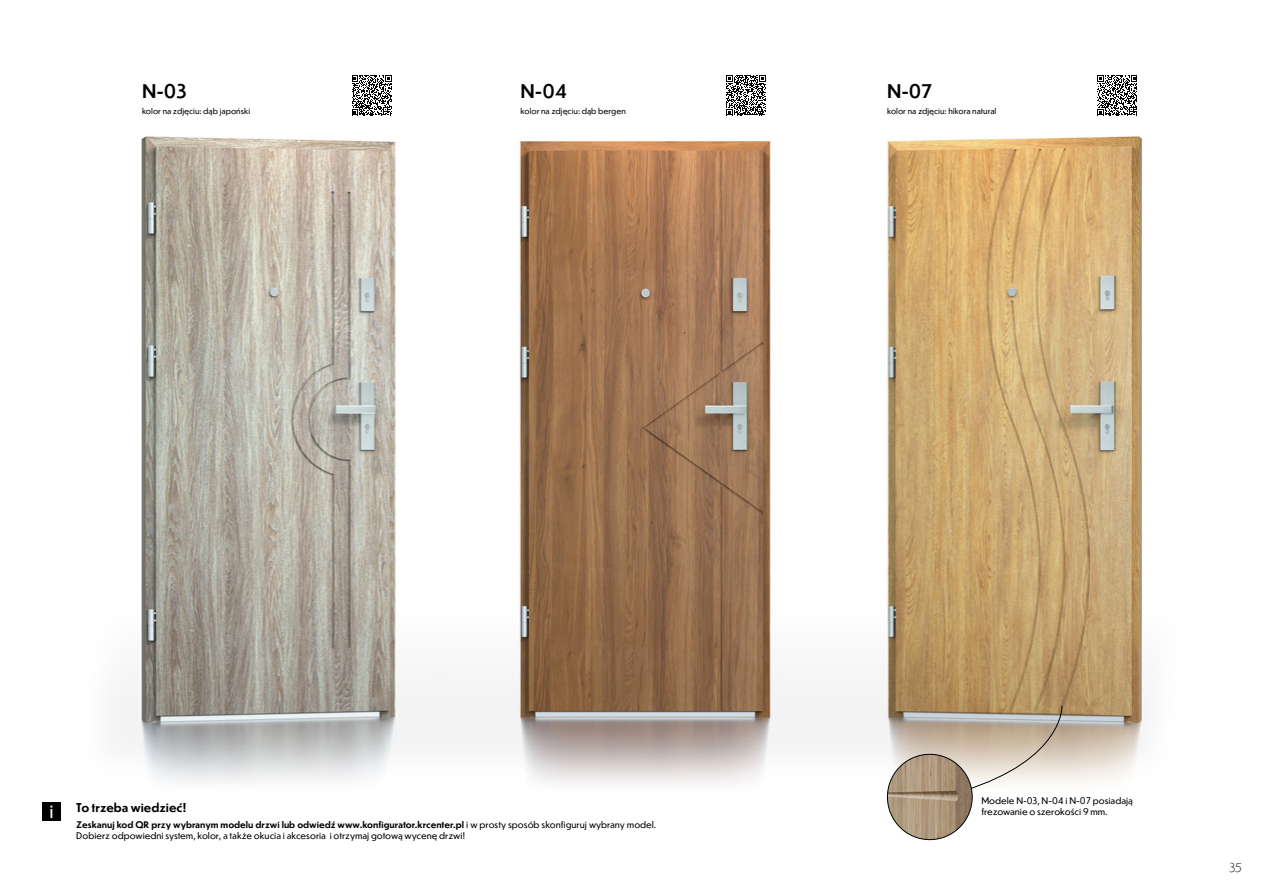
<style>
.page{position:relative;width:1263px;height:893px;background:#fff}
.page>*{position:absolute;margin:0;border:0;box-sizing:border-box;transform-origin:0 0}
.t1{font:500 18.6px "Dunbar Text";color:#000}
.t2{font:18px "Dunbar Text";color:#fff}
.t3{font:700 12px "Dunbar Text";color:#000}
.t4{font:300 12px "Dunbar Low";color:#000}
.t5{font:9px/10.8px "Dunbar Text";color:#000}
.t6{font:7.95px "Dunbar Text";color:#000}
.s1{font-weight:700}
</style>
<div class="page">
<img style="left:114px;top:136px;width:1029px;height:663px">
<div style="left:43px;top:802px;width:18px;height:19px;background:#000"></div>
<svg style="left:352px;top:75px;width:40px;height:40px"></svg>
<svg style="left:726px;top:75px;width:40px;height:40px"></svg>
<svg style="left:1097px;top:75px;width:40px;height:40px"></svg>
<svg style="left:962px;top:705px;width:102px;height:87px"></svg>
<img style="left:887px;top:754px;width:85px;height:86px;border-radius:43px">
<p class="t1" style="left:142px;top:78px;width:46px">N-03</p>
<p class="t1" style="left:520px;top:78px;width:48px">N-04</p>
<p class="t1" style="left:887px;top:78px;width:47px">N-07</p>
<p class="t6" style="left:142px;top:105px;width:110px">kolor na zdjęciu: dąb japoński</p>
<p class="t6" style="left:520px;top:105px;width:107px">kolor na zdjęciu: dąb bergen</p>
<p class="t6" style="left:887px;top:105px;width:111px">kolor na zdjęciu: hikora natural</p>
<p class="t2" style="left:50px;top:798px;width:6px">i</p>
<p class="t3" style="left:76px;top:798px;width:112px">To trzeba wiedzieć!</p>
<p class="t5" style="left:76px;top:819px;width:582px"><span class="s1">Zeskanuj kod QR przy wybranym modelu drzwi lub odwiedź www.konfigurator.krcenter.pl</span> i w prosty sposób skonfiguruj wybrany model.<br>Dobierz odpowiedni system, kolor, a także okucia i akcesoria i otrzymaj gotową wycenę drzwi!</p>
<p class="t5" style="left:981px;top:795px;width:153px">Modele N-03, N-04 i N-07 posiadają frezowanie o szerokości 9 mm.</p>
<h3 class="t4" style="left:1229px;top:859px;width:14px">35</h3>
</div>
